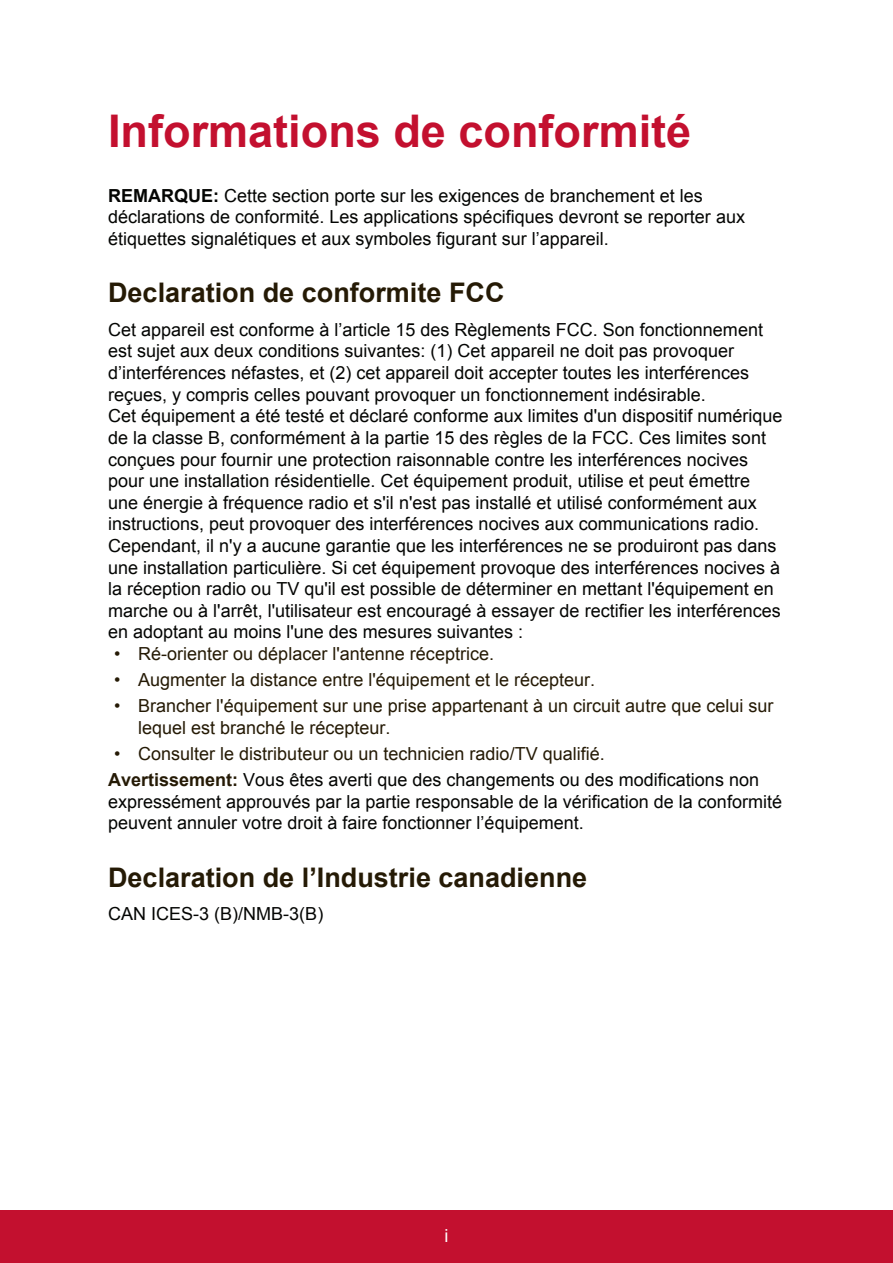
<style>
.page{position:relative;width:893px;height:1263px;background:#fff}
.page>*{position:absolute;margin:0;border:0;box-sizing:border-box;transform-origin:0 0}
.t1{font:700 45px "Arial";color:#c3102f}
.t2{font:700 27px "Arial";color:#251a05}
.t3{font:18px/21.6px "Arial";color:#040503}
.t4{font:18px/21.6px "Arial";color:#251a05}
.t5{font:18px "Arial";color:#fff}
.s1{font-weight:700}
.s2{color:#040503}
</style>
<div class="page">
<div style="left:0;top:1210px;width:892px;height:53px;background:#c3102f"></div>
<h1 class="t1" style="left:108px;top:101px;width:584px">Informations de conformité</h1>
<p class="t3" style="left:108px;top:185px;width:638px"><span class="s1">REMARQUE:</span> Cette section porte sur les exigences de branchement et les déclarations de conformité. Les applications spécifiques devront se reporter aux étiquettes signalétiques et aux symboles figurant sur l’appareil.</p>
<h2 class="t2" style="left:108px;top:275px;width:398px">Declaration de conformite FCC</h2>
<p class="t3" style="left:108px;top:319px;width:675px">Cet appareil est conforme à l’article 15 des Règlements FCC. Son fonctionnement est sujet aux deux conditions suivantes: (1) Cet appareil ne doit pas provoquer d’interférences néfastes, et (2) cet appareil doit accepter toutes les interférences reçues, y compris celles pouvant provoquer un fonctionnement indésirable.<br>Cet équipement a été testé et déclaré conforme aux limites d'un dispositif numérique de la classe B, conformément à la partie 15 des règles de la FCC. Ces limites sont conçues pour fournir une protection raisonnable contre les interférences nocives pour une installation résidentielle. Cet équipement produit, utilise et peut émettre une énergie à fréquence radio et s'il n'est pas installé et utilisé conformément aux instructions, peut provoquer des interférences nocives aux communications radio.<br>Cependant, il n'y a aucune garantie que les interférences ne se produiront pas dans une installation particulière. Si cet équipement provoque des interférences nocives à la réception radio ou TV qu'il est possible de déterminer en mettant l'équipement en marche ou à l'arrêt, l'utilisateur est encouragé à essayer de rectifier les interférences en adoptant au moins l'une des mesures suivantes :</p>
<p class="t4" style="left:114px;top:643px;width:381px">• Ré-orienter ou déplacer l'antenne réceptrice.</p>
<p class="t4" style="left:114px;top:669px;width:482px">• Augmenter la distance entre l'équipement et le récepteur.</p>
<p class="t4" style="left:138px;top:695px;width:636px;text-indent:-24px">• Brancher l'équipement sur une prise appartenant à un circuit autre que celui sur lequel est branché le récepteur.</p>
<p class="t4" style="left:108px;top:740px;width:652px;line-height:26.1px;text-indent:6px">• Consulter le distributeur ou un technicien radio/TV qualifié.<br><span class="s1">Avertissement:</span> <span class="s2">Vous êtes averti que des changements ou des modifications non</span></p>
<p class="t3" style="left:108px;top:790px;width:675px">expressément approuvés par la partie responsable de la vérification de la conformité peuvent annuler votre droit à faire fonctionner l’équipement.</p>
<h2 class="t2" style="left:108px;top:859px;width:480px">Declaration de l’Industrie canadienne</h2>
<p class="t3" style="left:108px;top:903px;width:217px">CAN ICES-3 (B)/NMB-3(B)</p>
<p class="t5" style="left:444px;top:1223px;width:5px">i</p>
</div>
